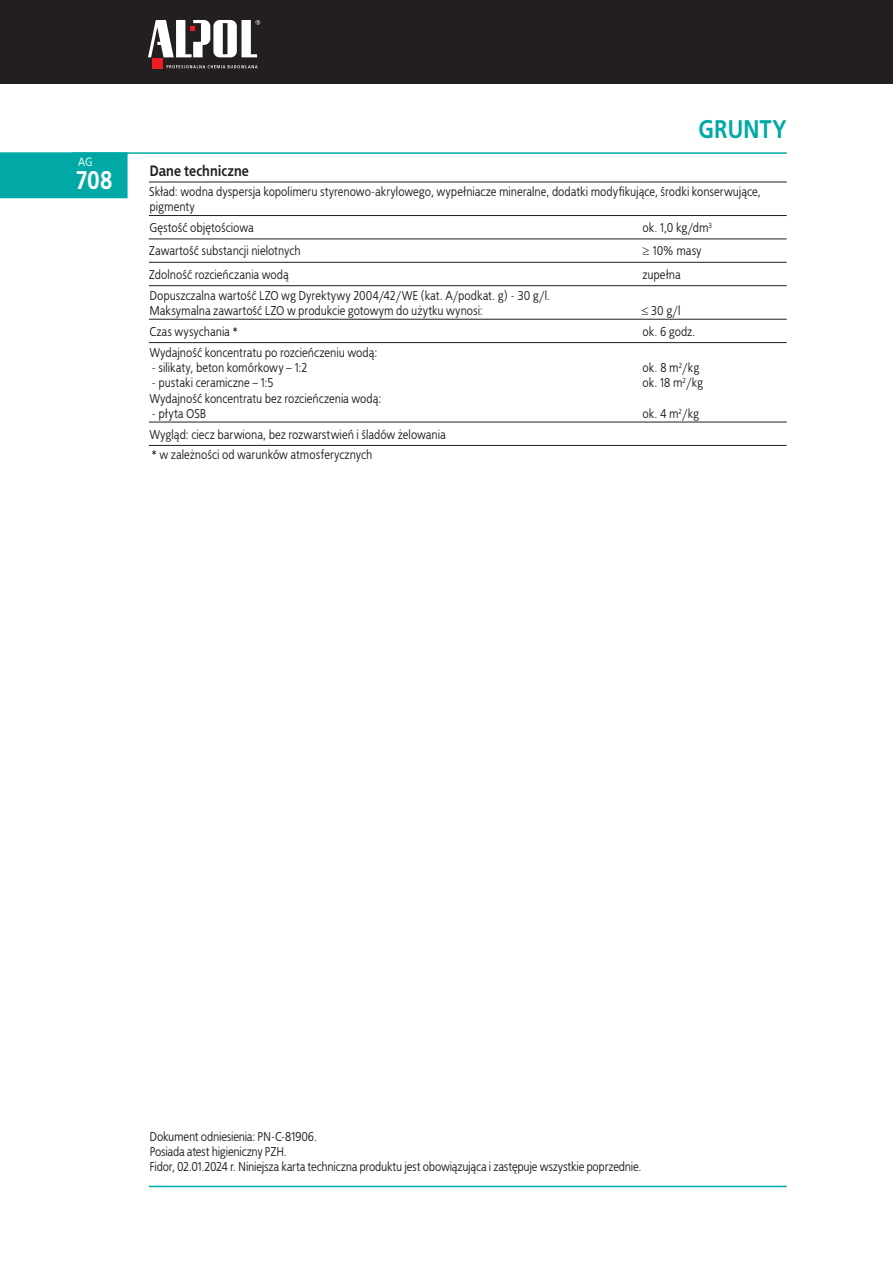
<style>
.page{position:relative;width:893px;height:1263px;background:#fff}
.page>*{position:absolute;margin:0;border:0;box-sizing:border-box;transform-origin:0 0}
.t1{font:700 25.5px "EFN Bureau COT";color:#00a9a5}
.t2{font:700 25.5px "EFN Bureau COT";color:#fff}
.t3{font:700 15px "EFN Bureau COT";color:#231f20}
.t4{font:12.75px/15.3px "EFN Bureau COT";letter-spacing:.005em;color:#231f20}
.t5{font:12px "EFN Bureau COT";color:#fff}
</style>
<div class="page">
<div style="left:0;top:0;width:893px;height:84px;background:#231f20"></div>
<svg style="left:167px;top:65px;width:91px;height:3px"></svg>
<div style="left:152px;top:58px;width:11px;height:11px;background:#ee1d23"></div>
<svg style="left:148px;top:20px;width:112px;height:37px"></svg>
<hr style="left:149px;top:182px;width:493px;height:1px;background:#231f20">
<hr style="left:642px;top:182px;width:145px;height:1px;background:#231f20">
<hr style="left:149px;top:215px;width:493px;height:1px;background:#231f20">
<hr style="left:642px;top:215px;width:145px;height:1px;background:#231f20">
<hr style="left:149px;top:239px;width:493px;height:1px;background:#231f20">
<hr style="left:642px;top:239px;width:145px;height:1px;background:#231f20">
<hr style="left:149px;top:262px;width:493px;height:1px;background:#231f20">
<hr style="left:642px;top:262px;width:145px;height:1px;background:#231f20">
<hr style="left:149px;top:285px;width:493px;height:1px;background:#231f20">
<hr style="left:642px;top:285px;width:145px;height:1px;background:#231f20">
<hr style="left:149px;top:319px;width:493px;height:1px;background:#231f20">
<hr style="left:642px;top:319px;width:145px;height:1px;background:#231f20">
<hr style="left:149px;top:342px;width:493px;height:1px;background:#231f20">
<hr style="left:642px;top:342px;width:145px;height:1px;background:#231f20">
<hr style="left:149px;top:422px;width:493px;height:1px;background:#231f20">
<hr style="left:642px;top:422px;width:145px;height:1px;background:#231f20">
<hr style="left:149px;top:445px;width:493px;height:1px;background:#231f20">
<hr style="left:642px;top:445px;width:145px;height:1px;background:#231f20">
<hr style="left:149px;top:1186px;width:638px;height:1px;background:#00a9a5">
<hr style="left:72px;top:152px;width:715px;height:2px;background:#00a9a5">
<div style="left:0;top:152px;width:128px;height:46px;background:#00a9a5"></div>
<p class="t5" style="left:78px;top:155px;width:16px">AG</p>
<h1 class="t2" style="left:76px;top:164px;width:38px">708</h1>
<h1 class="t1" style="left:698px;top:113px;width:90px">GRUNTY</h1>
<p class="t3" style="left:150px;top:161px;width:101px">Dane techniczne</p>
<p class="t4" style="left:149px;top:184px;width:613px">Skład: wodna dyspersja kopolimeru styrenowo-akrylowego, wypełniacze mineralne, dodatki modyfikujące, środki konserwujące, pigmenty</p>
<p class="t4" style="left:149px;top:220px;width:106px">Gęstość objętościowa</p>
<p class="t4" style="left:643px;top:220px;width:71px">ok. 1,0 kg/dm<sup>3</sup></p>
<p class="t4" style="left:149px;top:244px;width:153px">Zawartość substancji nielotnych</p>
<p class="t4" style="left:642px;top:244px;width:61px">≥ 10% masy</p>
<p class="t4" style="left:149px;top:267px;width:141px">Zdolność rozcieńczania wodą</p>
<p class="t4" style="left:642px;top:267px;width:40px">zupełna</p>
<p class="t4" style="left:150px;top:288px;width:402px">Dopuszczalna wartość LZO wg Dyrektywy 2004/42/WE (kat. A/podkat. g) - 30 g/l.<br>Maksymalna zawartość LZO w produkcie gotowym do użytku wynosi:</p>
<p class="t4" style="left:642px;top:303px;width:40px">≤ 30 g/l</p>
<p class="t4" style="left:149px;top:324px;width:90px">Czas wysychania *</p>
<p class="t4" style="left:643px;top:324px;width:54px">ok. 6 godz.</p>
<p class="t4" style="left:149px;top:345px;width:230px">Wydajność koncentratu po rozcieńczeniu wodą:</p>
<p class="t4" style="left:151px;top:360px;width:157px">- silikaty, beton komórkowy – 1:2</p>
<p class="t4" style="left:149px;top:375px;width:234px">- pustaki ceramiczne – 1:5<br>Wydajność koncentratu bez rozcieńczenia wodą:</p>
<p class="t4" style="left:151px;top:406px;width:56px">- płyta OSB</p>
<p class="t4" style="left:643px;top:360px;width:62px">ok. 8 m<sup>2</sup>/kg ok. 18 m<sup>2</sup>/kg</p>
<p class="t4" style="left:643px;top:406px;width:58px">ok. 4 m<sup>2</sup>/kg</p>
<p class="t4" style="left:149px;top:424px;width:298px;line-height:20.7px">Wygląd: ciecz barwiona, bez rozwarstwień i śladów żelowania * w zależności od warunków atmosferycznych</p>
<p class="t4" style="left:150px;top:1129px;width:493px">Dokument odniesienia: PN-C-81906.<br>Posiada atest higieniczny PZH.<br>Fidor, 02.01.2024 r. Niniejsza karta techniczna produktu jest obowiązująca i zastępuje wszystkie poprzednie.</p>
</div>
